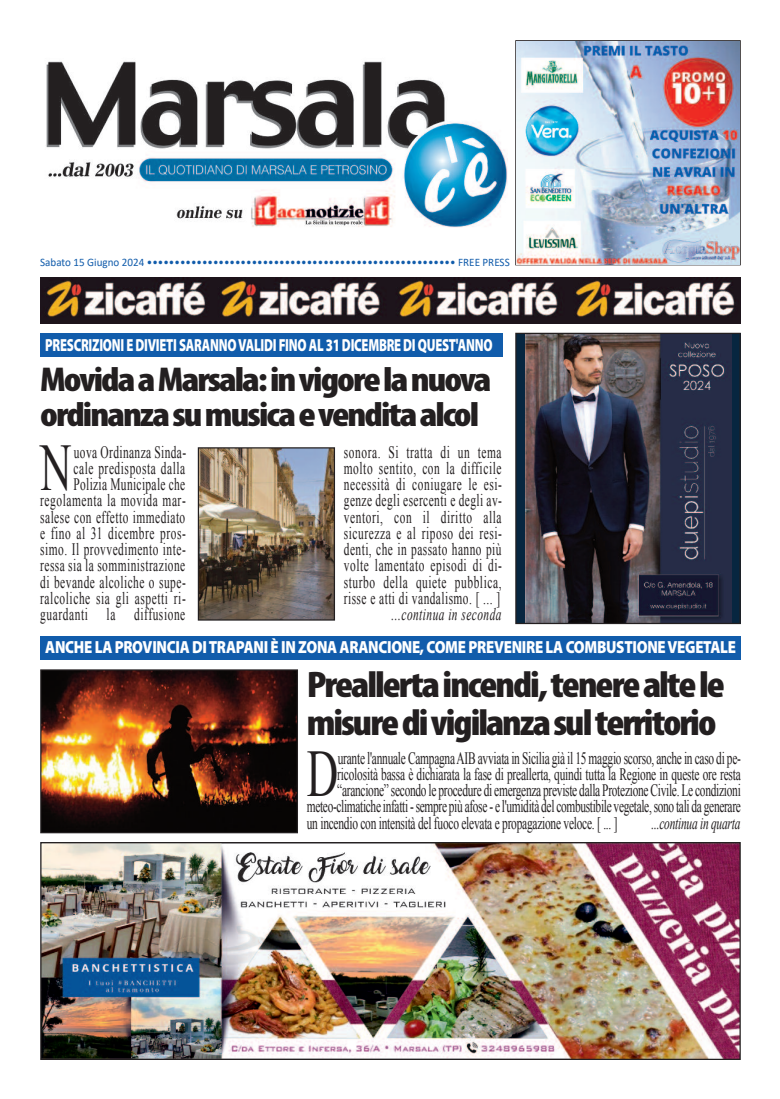
<style>
.page{position:relative;width:780px;height:1099px;background:#fff}
.page>*{position:absolute;margin:0;border:0;box-sizing:border-box;transform-origin:0 0}
.t1{font:66.5px "Times New Roman";color:#231f20;scale:.66 1}
.t2{font:900 condensed 37.25px/37.6px "Myriad Pro";letter-spacing:-.05em;color:#231f20;scale:1.1 1}
.t3{font:900 condensed 34.5px/34.9px "Myriad Pro";letter-spacing:-.05em;color:#231f20;scale:1.14 1}
.t4{font:900 17.62px "Myriad Pro";letter-spacing:-.02em;color:#fff;scale:.85 1}
.t5{font:900 17.62px "Myriad Pro";letter-spacing:-.02em;color:#fff;scale:.72 1}
.t6{font:17.38px/16.2px "Times New Roman";letter-spacing:-.015em;color:#231f20;text-align:justify;scale:.66 1}
.t7{font:17.38px/16.2px "Times New Roman";letter-spacing:.04em;color:#231f20;text-align:right;scale:.66 1}
.t8{font:italic 17.38px "Times New Roman";letter-spacing:.04em;color:#231f20;scale:.66 1}
.t9{font:italic 17.38px "Times New Roman";letter-spacing:-.02em;color:#231f20;scale:.66 1}
.t10{font:11.38px "Calibri";color:#115cab}
</style>
<div class="page">
<img style="left:40px;top:277px;width:700px;height:46px">
<img style="left:516px;top:41px;width:223px;height:223px">
<div style="left:516px;top:333px;width:224px;height:290px;background:#072640"></div>
<img style="left:525px;top:335px;width:206px;height:287px">
<div style="left:515px;top:333px;width:225px;height:291px;border:1px solid #231f20"></div>
<div style="left:40px;top:333px;width:462px;height:24px;background:#115cab"></div>
<div style="left:40px;top:635px;width:700px;height:24px;background:#115cab"></div>
<img style="left:42px;top:844px;width:696px;height:213px">
<div style="left:40px;top:842px;width:700px;height:217px;border:1px solid #231f20"></div>
<img style="left:46px;top:61px;width:461px;height:167px">
<img style="left:200px;top:449px;width:133px;height:169px">
<div style="left:198px;top:447px;width:137px;height:173px;border:1px solid #231f20"></div>
<img style="left:42px;top:671px;width:254px;height:160px">
<div style="left:40px;top:669px;width:258px;height:164px;border:1px solid #231f20"></div>
<p class="t10" style="left:40px;top:257px;width:471px">Sabato 15 Giugno 2024 •••••••••••••••••••••••••••••••••••••••••••••••••••••••• FREE PRESS</p>
<p class="t5" style="left:45px;top:338px;width:623px">PRESCRIZIONI E DIVIETI SARANNOVALIDI FINO AL 31 DICEMBRE DI QUEST'ANNO</p>
<h3 class="t3" style="left:40px;top:365px;width:397px">MovidaaMarsala:invigorelanuova ordinanzasumusicaevenditaalcol</h3>
<p class="t7" style="left:40px;top:443px;width:223px">uova Ordinanza Sinda-<br>cale predisposta dalla<br>Polizia Municipale che regolamenta la movida mar&shy;salese con effetto immediato e fino al 31 dicembre pros&shy;simo. Il provvedimento inte&shy;ressa sia la somministrazione di bevande alcoliche o supe&shy;ralcoliche sia gli aspetti ri&shy;guardanti la diffusione</p>
<p class="t6" style="left:344px;top:443px;width:241px">sonora. Si tratta di un tema molto sentito, con la difficile necessità di coniugare le esi&shy;genze degli esercenti e degli av&shy;ventori, con il diritto alla sicurezza e al riposo dei resi&shy;denti, che in passato hanno più volte lamentato episodi di di&shy;sturbo della quiete pubblica, risse e atti di vandalismo. [ ... ]</p>
<h1 class="t1" style="left:40px;top:431px;width:49px">N</h1>
<p class="t8" style="left:391px;top:604px;width:168px">...continua in seconda</p>
<p class="t4" style="left:45px;top:640px;width:814px">ANCHE LA PROVINCIA DITRAPANI È IN ZONA ARANCIONE, COME PREVENIRE LA COMBUSTIONEVEGETALE</p>
<h2 class="t2" style="left:307px;top:669px;width:381px">Preallertaincendi,tenerealtele misuredivigilanzasulterritorio</h2>
<h1 class="t1" style="left:307px;top:736px;width:49px">D</h1>
<p class="t6" style="left:338px;top:749px;width:612px">urante l'annuale CampagnaAIB avviata in Sicilia già il 15 maggio scorso, anche in caso di pe-</p>
<p class="t6" style="left:337px;top:766px;width:613px">ricolosità bassa è dichiarata la fase di preallerta, quindi tutta la Regione in queste ore resta</p>
<p class="t6" style="left:337px;top:782px;width:613px">“arancione” secondo le procedure di emergenza previste dalla Protezione Civile. Le condizioni</p>
<p class="t6" style="left:307px;top:798px;width:659px">meteo-climatiche infatti - sempre più afose - e l'umidità del combustibile vegetale, sono tali da generare</p>
<p class="t6" style="left:307px;top:814px;width:472px">un incendio con intensità del fuoco elevata e propagazione veloce. [ ... ]</p>
<p class="t9" style="left:651px;top:813px;width:136px">...continua in quarta</p>
</div>
